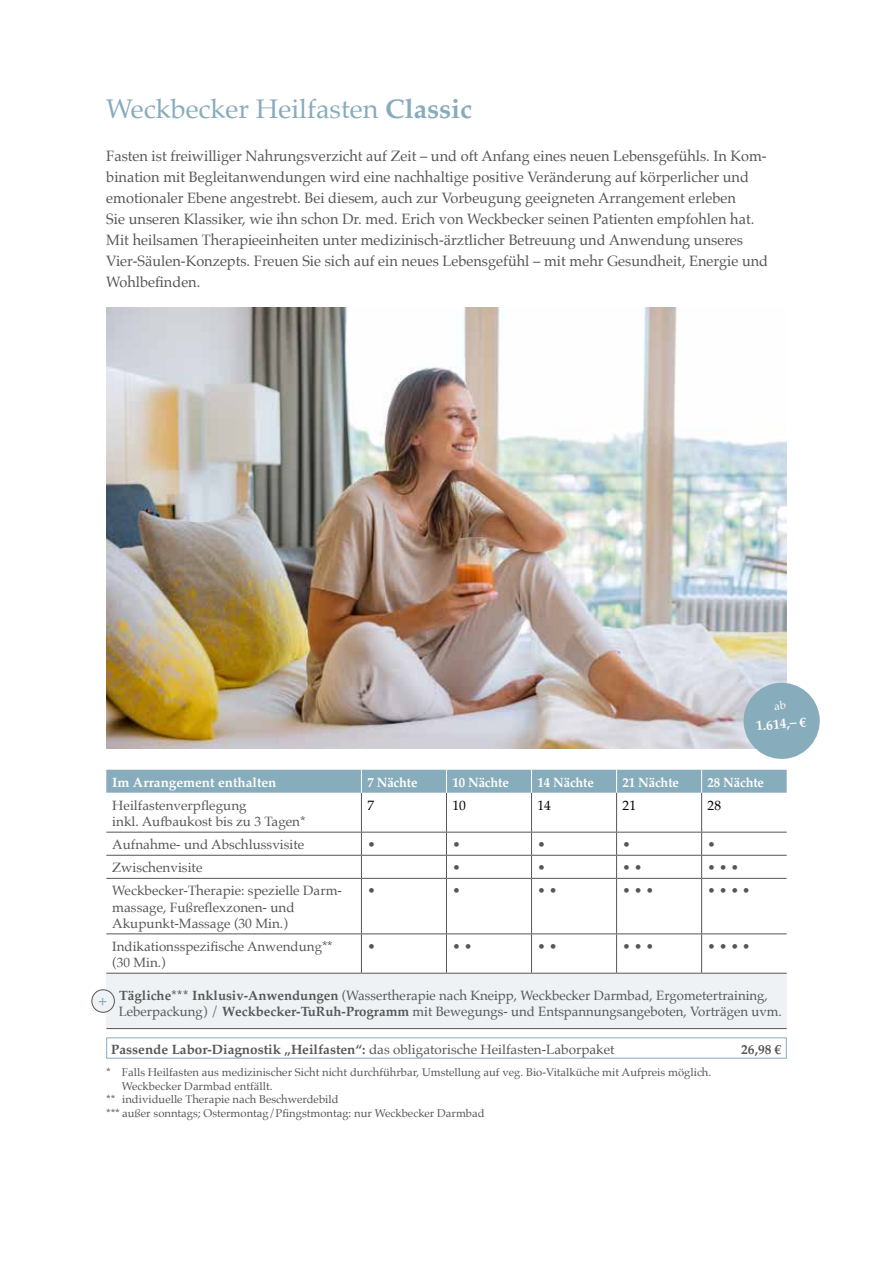
<style>
.page{position:relative;width:893px;height:1263px;background:#fff}
.page>*{position:absolute;margin:0;border:0;box-sizing:border-box;transform-origin:0 0}
.t1{font:27px "Palatino";color:#87acbb}
.t2{font:15px/21px "Palatino";color:#565655}
.t3{font:700 15px "Palatino";color:#87acbb}
.t4{font:13.5px/16.2px "Palatino";color:#565655}
.t5{font:700 13.5px "Palatino";letter-spacing:-.01em;color:#fff;scale:.95 1}
.t6{font:700 13.5px "Palatino";letter-spacing:-.01em;color:#fff}
.t7{font:13.5px "Palatino";color:#000}
.t8{font:700 13.5px "Palatino";color:#565655}
.t9{font:11.25px "Palatino";color:#565655}
.s1{font-weight:700}
</style>
<div class="page">
<div style="left:106px;top:1037px;width:681px;height:21px;border:1px solid #87acbb"></div>
<div style="left:106px;top:973px;width:681px;height:55px;background:#eef2f5"></div>
<hr style="left:106px;top:1028px;width:681px;height:1px;background:#565655">
<div style="left:92px;top:990px;width:22px;height:22px;background:#eef2f5;border-radius:50%"></div>
<div style="left:91px;top:989px;width:24px;height:24px;border:1px solid #565655;border-radius:50%"></div>
<img style="left:106px;top:308px;width:681px;height:441px">
<svg style="left:106px;top:793px;width:681px;height:180px"></svg>
<div style="left:106px;top:770px;width:681px;height:23px;background:#87acbb"></div>
<hr style="left:106px;top:832px;width:255px;height:1px;background:#565655">
<hr style="left:361px;top:832px;width:85px;height:1px;background:#565655">
<hr style="left:446px;top:832px;width:85px;height:1px;background:#565655">
<hr style="left:531px;top:832px;width:86px;height:1px;background:#565655">
<hr style="left:617px;top:832px;width:85px;height:1px;background:#565655">
<hr style="left:702px;top:832px;width:85px;height:1px;background:#565655">
<hr style="left:106px;top:973px;width:255px;height:1px;background:#565655">
<hr style="left:361px;top:973px;width:85px;height:1px;background:#565655">
<hr style="left:446px;top:973px;width:85px;height:1px;background:#565655">
<hr style="left:531px;top:973px;width:86px;height:1px;background:#565655">
<hr style="left:617px;top:973px;width:85px;height:1px;background:#565655">
<hr style="left:702px;top:973px;width:85px;height:1px;background:#565655">
<hr style="left:361px;top:793px;width:1px;height:39px;background:#565655">
<hr style="left:446px;top:793px;width:1px;height:39px;background:#565655">
<hr style="left:531px;top:793px;width:1px;height:39px;background:#565655">
<hr style="left:616px;top:793px;width:1px;height:39px;background:#565655">
<hr style="left:701px;top:793px;width:1px;height:39px;background:#565655">
<svg style="left:361px;top:832px;width:1px;height:46px"></svg>
<svg style="left:446px;top:832px;width:1px;height:46px"></svg>
<svg style="left:531px;top:832px;width:1px;height:46px"></svg>
<svg style="left:616px;top:832px;width:1px;height:46px"></svg>
<svg style="left:701px;top:832px;width:1px;height:46px"></svg>
<hr style="left:361px;top:934px;width:1px;height:39px;background:#565655">
<hr style="left:446px;top:934px;width:1px;height:39px;background:#565655">
<hr style="left:531px;top:934px;width:1px;height:39px;background:#565655">
<hr style="left:616px;top:934px;width:1px;height:39px;background:#565655">
<hr style="left:701px;top:934px;width:1px;height:39px;background:#565655">
<hr style="left:361px;top:879px;width:1px;height:54px;background:#565655">
<hr style="left:446px;top:879px;width:1px;height:54px;background:#565655">
<hr style="left:531px;top:879px;width:1px;height:54px;background:#565655">
<hr style="left:616px;top:879px;width:1px;height:54px;background:#565655">
<hr style="left:701px;top:879px;width:1px;height:54px;background:#565655">
<hr style="left:106px;top:933px;width:255px;height:1px;background:#565655">
<hr style="left:361px;top:933px;width:85px;height:1px;background:#565655">
<hr style="left:446px;top:933px;width:85px;height:1px;background:#565655">
<hr style="left:531px;top:933px;width:86px;height:1px;background:#565655">
<hr style="left:617px;top:933px;width:85px;height:1px;background:#565655">
<hr style="left:702px;top:933px;width:85px;height:1px;background:#565655">
<hr style="left:106px;top:855px;width:255px;height:1px;background:#565655">
<hr style="left:361px;top:855px;width:85px;height:1px;background:#565655">
<hr style="left:446px;top:855px;width:85px;height:1px;background:#565655">
<hr style="left:531px;top:855px;width:86px;height:1px;background:#565655">
<hr style="left:617px;top:855px;width:85px;height:1px;background:#565655">
<hr style="left:702px;top:855px;width:85px;height:1px;background:#565655">
<hr style="left:106px;top:878px;width:255px;height:1px;background:#565655">
<hr style="left:361px;top:878px;width:85px;height:1px;background:#565655">
<hr style="left:446px;top:878px;width:85px;height:1px;background:#565655">
<hr style="left:531px;top:878px;width:86px;height:1px;background:#565655">
<hr style="left:617px;top:878px;width:85px;height:1px;background:#565655">
<hr style="left:702px;top:878px;width:85px;height:1px;background:#565655">
<svg style="left:742px;top:681px;width:78px;height:78px;background:#a0bcc8"></svg>
<h1 class="t1" style="left:106px;top:86px;width:367px">Weckbecker Heilfasten <span class="s1">Classic</span></h1>
<p class="t2" style="left:106px;top:145px;width:663px">Fasten ist freiwilliger Nahrungsverzicht auf Zeit – und oft Anfang eines neuen Lebensgefühls. In Kom&shy;bination mit Begleitanwendungen wird eine nachhaltige positive Veränderung auf körperlicher und emotionaler Ebene angestrebt. Bei diesem, auch zur Vorbeugung geeigneten Arrangement erleben<br>Sie unseren Klassiker, wie ihn schon Dr. med. Erich von Weckbecker seinen Patienten empfohlen hat.<br>Mit heilsamen Therapieeinheiten unter medizinisch-ärztlicher Betreuung und Anwendung unseres Vier-Säulen-Konzepts. Freuen Sie sich auf ein neues Lebensgefühl – mit mehr Gesundheit, Energie und Wohlbefinden.</p>
<p class="t6" style="left:755px;top:714px;width:52px;rotate:-5deg">1.614,– €</p>
<p class="t6" style="left:112px;top:771px;width:166px">Im Arrangement enthalten</p>
<p class="t5" style="left:367px;top:771px;width:54px">7 Nächte</p>
<p class="t5" style="left:452px;top:771px;width:61px">10 Nächte</p>
<p class="t5" style="left:538px;top:771px;width:61px">14 Nächte</p>
<p class="t5" style="left:623px;top:771px;width:61px">21 Nächte</p>
<p class="t5" style="left:708px;top:771px;width:61px">28 Nächte</p>
<p class="t4" style="left:112px;top:797px;width:195px">Heilfastenverpflegung<br>inkl. Aufbaukost bis zu 3 Tagen*</p>
<p class="t7" style="left:367px;top:794px;width:8px">7</p>
<p class="t7" style="left:452px;top:794px;width:15px">10</p>
<p class="t7" style="left:537px;top:794px;width:15px">14</p>
<p class="t7" style="left:623px;top:794px;width:15px">21</p>
<p class="t7" style="left:708px;top:794px;width:15px">28</p>
<p class="t4" style="left:112px;top:836px;width:194px">Aufnahme- und Abschlussvisite</p>
<p class="t4" style="left:367px;top:836px;width:10px">•</p>
<p class="t4" style="left:452px;top:836px;width:10px">•</p>
<p class="t4" style="left:537px;top:836px;width:10px">•</p>
<p class="t4" style="left:623px;top:836px;width:10px">•</p>
<p class="t4" style="left:708px;top:836px;width:10px">•</p>
<p class="t4" style="left:112px;top:860px;width:92px">Zwischenvisite</p>
<p class="t4" style="left:452px;top:860px;width:10px">•</p>
<p class="t4" style="left:537px;top:860px;width:10px">•</p>
<p class="t4" style="left:623px;top:860px;width:21px">• •</p>
<p class="t4" style="left:708px;top:860px;width:33px">• • •</p>
<p class="t4" style="left:112px;top:883px;width:231px">Weckbecker-Therapie: spezielle Darm&shy;massage, Fußreflexzonen- und<br>Akupunkt-Massage (30 Min.)</p>
<p class="t4" style="left:367px;top:883px;width:10px">•</p>
<p class="t4" style="left:452px;top:883px;width:10px">•</p>
<p class="t4" style="left:537px;top:883px;width:21px">• •</p>
<p class="t4" style="left:623px;top:883px;width:33px">• • •</p>
<p class="t4" style="left:708px;top:883px;width:44px">• • • •</p>
<p class="t4" style="left:112px;top:938px;width:222px">Indikationsspezifische Anwendung** (30 Min.)</p>
<p class="t4" style="left:367px;top:938px;width:10px">•</p>
<p class="t4" style="left:452px;top:938px;width:21px">• •</p>
<p class="t4" style="left:537px;top:938px;width:21px">• •</p>
<p class="t4" style="left:623px;top:938px;width:33px">• • •</p>
<p class="t4" style="left:708px;top:938px;width:44px">• • • •</p>
<p class="t3" style="left:98px;top:988px;width:11px">+</p>
<p class="t4" style="left:119px;top:987px;width:665px"><span class="s1">Tägliche*** Inklusiv-Anwendungen</span> (Wassertherapie nach Kneipp, Weckbecker Darmbad, Ergometertraining,<br>Leberpackung) / <span class="s1">Weckbecker-TuRuh-Programm</span> mit Bewegungs- und Entspannungsangeboten, Vorträgen uvm.</p>
<p class="t4" style="left:111px;top:1041px;width:505px"><span class="s1">Passende Labor-Diagnostik „Heilfasten“:</span> das obligatorische Heilfasten-Laborpaket</p>
<p class="t8" style="left:741px;top:1037px;width:42px">26,98 €</p>
<p class="t9" style="left:106px;top:1063px;width:606px">* Falls Heilfasten aus medizinischer Sicht nicht durchführbar, Umstellung auf veg. Bio-Vitalküche mit Aufpreis möglich.</p>
<p class="t9" style="left:122px;top:1077px;width:152px">Weckbecker Darmbad entfällt.</p>
<p class="t9" style="left:106px;top:1090px;width:234px">** individuelle Therapie nach Beschwerdebild</p>
<p class="t9" style="left:106px;top:1104px;width:380px">*** außer sonntags; Ostermontag/Pfingstmontag: nur Weckbecker Darmbad</p>
</div>
